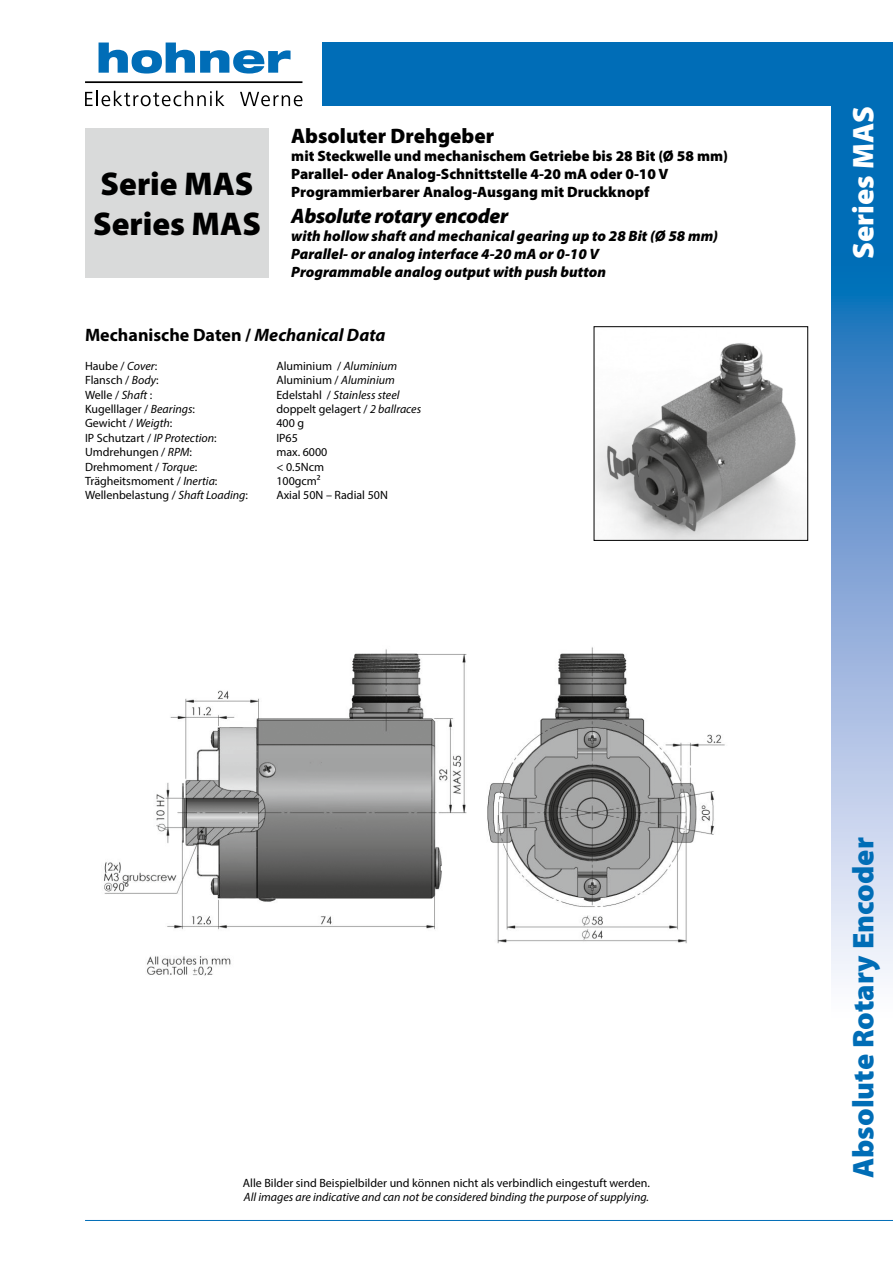
<style>
.page{position:relative;width:893px;height:1263px;background:#fff}
.page>*{position:absolute;margin:0;border:0;box-sizing:border-box;transform-origin:0 0}
.t1{font:900 33px/39.6px "Myriad Pro";color:#000}
.t2{font:900 30px "Myriad Pro";color:#006db6}
.t3{font:900 30px "Myriad Pro";color:#fff}
.t4{font:italic 900 21px "Myriad Pro";letter-spacing:-.02em;color:#000}
.t5{font:900 21px "Myriad Pro";color:#000}
.t6{font:700 18px "Myriad Pro";color:#000}
.t7{font:900 15px/18px "Myriad Pro";color:#000}
.t8{font:italic 900 15px/18px "Myriad Pro";color:#000}
.t9{font:12px "Myriad Pro";color:#000}
.t10{font:italic 12px "Myriad Pro";color:#000}
.s1{font-style:italic}
.s2{font-style:normal}
</style>
<div class="page">
<div style="left:831px;top:43px;width:62px;height:211px;background:#006db7"></div>
<div style="left:323px;top:43px;width:570px;height:63px;background:#006db7"></div>
<svg style="left:831px;top:254px;width:62px;height:725px;background:#89aeda"></svg>
<hr style="left:85px;top:1220px;width:808px;height:1px;background:#006db7">
<svg style="left:99px;top:43px;width:192px;height:31px"></svg>
<svg style="left:85px;top:91px;width:140px;height:15px"></svg>
<svg style="left:240px;top:92px;width:62px;height:14px"></svg>
<hr style="left:85px;top:81px;width:217px;height:2px;background:#000">
<img style="left:596px;top:343px;width:206px;height:196px">
<div style="left:594px;top:326px;width:214px;height:215px;border:1px solid #000"></div>
<div style="left:85px;top:128px;width:184px;height:149px;background:#d9dada"></div>
<img style="left:104px;top:647px;width:621px;height:329px">
<h1 class="t1" style="left:93px;top:163px;width:169px">Serie MAS<br>Series MAS</h1>
<h3 class="t5" style="left:291px;top:122px;width:204px">Absoluter Drehgeber</h3>
<p class="t7" style="left:291px;top:147px;width:438px">mit Steckwelle und mechanischem Getriebe bis 28 Bit (Ø 58 mm)<br>Parallel- oder Analog-Schnittstelle 4-20 mA oder 0-10 V<br>Programmierbarer Analog-Ausgang mit Druckknopf</p>
<h3 class="t4" style="left:291px;top:201px;width:219px">Absolute rotary encoder</h3>
<p class="t8" style="left:291px;top:226px;width:428px">with hollow shaft and mechanical gearing up to 28 Bit (Ø 58 mm)<br>Parallel- or analog interface 4-20 mA or 0-10 V<br>Programmable analog output with push button</p>
<h3 class="t6" style="left:85px;top:323px;width:302px">Mechanische Daten / <span class="s1">Mechanical Data</span></h3>
<p class="t9" style="left:85px;top:358px;width:74px">Haube / <span class="s1">Cover</span>:</p>
<p class="t9" style="left:276px;top:358px;width:122px">Aluminium / <span class="s1">Aluminium</span></p>
<p class="t9" style="left:85px;top:373px;width:75px">Flansch / <span class="s1">Body</span>:</p>
<p class="t9" style="left:276px;top:373px;width:120px">Aluminium / <span class="s1">Aluminium</span></p>
<p class="t9" style="left:85px;top:387px;width:69px">Welle / <span class="s1">Shaft</span> :</p>
<p class="t10" style="left:276px;top:387px;width:125px"><span class="s2">Edelstahl /</span> Stainless steel</p>
<p class="t9" style="left:85px;top:401px;width:112px">Kugelllager / <span class="s1">Bearings</span>:</p>
<p class="t9" style="left:276px;top:401px;width:146px">doppelt gelagert / <span class="s1">2 ballraces</span></p>
<p class="t9" style="left:85px;top:416px;width:89px">Gewicht / <span class="s1">Weigth</span>:</p>
<p class="t9" style="left:276px;top:416px;width:29px">400 g</p>
<p class="t9" style="left:85px;top:430px;width:133px">IP Schutzart / <span class="s1">IP Protection</span>:</p>
<p class="t9" style="left:276px;top:430px;width:23px">IP65</p>
<p class="t9" style="left:85px;top:445px;width:109px">Umdrehungen / <span class="s1">RPM</span>:</p>
<p class="t9" style="left:276px;top:445px;width:52px">max. 6000</p>
<p class="t9" style="left:85px;top:459px;width:114px">Drehmoment / <span class="s1">Torque</span>:</p>
<p class="t9" style="left:276px;top:459px;width:49px">&lt; 0.5Ncm</p>
<p class="t9" style="left:85px;top:473px;width:134px">Trägheitsmoment / <span class="s1">Inertia</span>:</p>
<p class="t9" style="left:276px;top:473px;width:46px">100gcm²</p>
<p class="t9" style="left:85px;top:488px;width:164px">Wellenbelastung / <span class="s1">Shaft Loading</span>:</p>
<p class="t9" style="left:276px;top:488px;width:113px">Axial 50N – Radial 50N</p>
<h2 class="t3" style="left:843px;top:259px;width:154px;rotate:-90deg">Series MAS</h2>
<p class="t9" style="left:243px;top:1175px;width:409px">Alle Bilder sind Beispielbilder und können nicht als verbindlich eingestuft werden.</p>
<p class="t10" style="left:244px;top:1189px;width:407px">All images are indicative and can not be considered binding the purpose of supplying.</p>
<h2 class="t2" style="left:843px;top:1178px;width:342px;rotate:-90deg">Absolute Rotary Encoder</h2>
</div>
